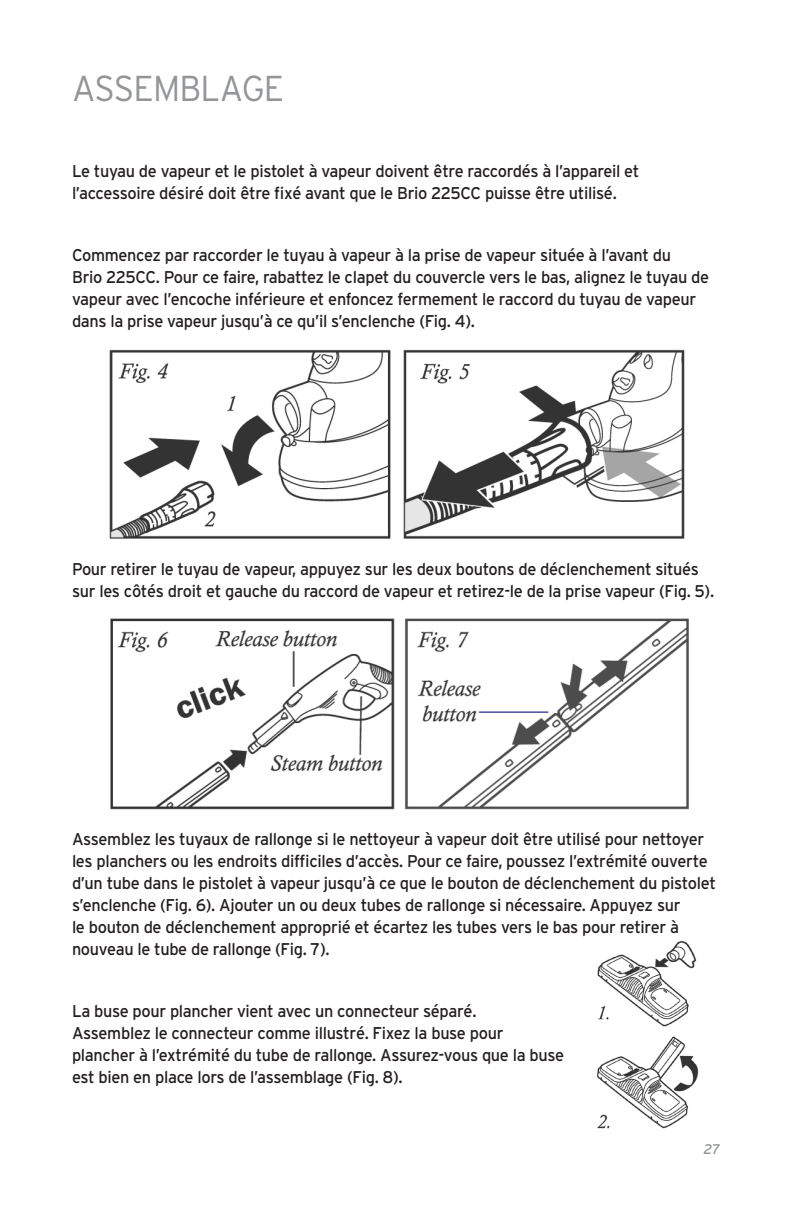
<style>
.page{position:relative;width:792px;height:1224px;background:#fff}
.page>*{position:absolute;margin:0;border:0;box-sizing:border-box;transform-origin:0 0}
.body{font:300 36px "Interstate";letter-spacing:-.02em;color:#939598;scale:.96 1}
.body-2{font:17px/22px "Interstate";letter-spacing:-.02em;color:#231f20;scale:.96 1}
.t1{font:italic 14px "Interstate";color:#939598}
</style>
<div class="page">
<img style="left:109px;top:349px;width:576px;height:190px">
<img style="left:110px;top:618px;width:579px;height:192px">
<img style="left:597px;top:940px;width:102px;height:189px">
<p class="body" style="left:72px;top:68px;width:223px">ASSEMBLAGE</p>
<p class="body-2" style="left:72px;top:160px;width:593px">Le tuyau de vapeur et le pistolet à vapeur doivent être raccordés à l’appareil et l’accessoire désiré doit être fixé avant que le Brio 225CC puisse être utilisé.</p>
<p class="body-2" style="left:72px;top:244px;width:665px">Commencez par raccorder le tuyau à vapeur à la prise de vapeur située à l’avant du<br>Brio 225CC. Pour ce faire, rabattez le clapet du couvercle vers le bas, alignez le tuyau de vapeur avec l’encoche inférieure et enfoncez fermement le raccord du tuyau de vapeur dans la prise vapeur jusqu’à ce qu’il s’enclenche (Fig. 4).</p>
<p class="body-2" style="left:72px;top:558px;width:670px">Pour retirer le tuyau de vapeur, appuyez sur les deux boutons de déclenchement situés sur les côtés droit et gauche du raccord de vapeur et retirez-le de la prise vapeur (Fig. 5).</p>
<p class="body-2" style="left:72px;top:828px;width:672px">Assemblez les tuyaux de rallonge si le nettoyeur à vapeur doit être utilisé pour nettoyer les planchers ou les endroits difficiles d’accès. Pour ce faire, poussez l’extrémité ouverte d’un tube dans le pistolet à vapeur jusqu’à ce que le bouton de déclenchement du pistolet s’enclenche (Fig. 6). Ajouter un ou deux tubes de rallonge si nécessaire. Appuyez sur<br>le bouton de déclenchement approprié et écartez les tubes vers le bas pour retirer à nouveau le tube de rallonge (Fig. 7).</p>
<p class="body-2" style="left:72px;top:1000px;width:514px">La buse pour plancher vient avec un connecteur séparé.<br>Assemblez le connecteur comme illustré. Fixez la buse pour plancher à l’extrémité du tube de rallonge. Assurez-vous que la buse est bien en place lors de l’assemblage (Fig. 8).</p>
<p class="t1" style="left:703px;top:1142px;width:18px">27</p>
</div>
